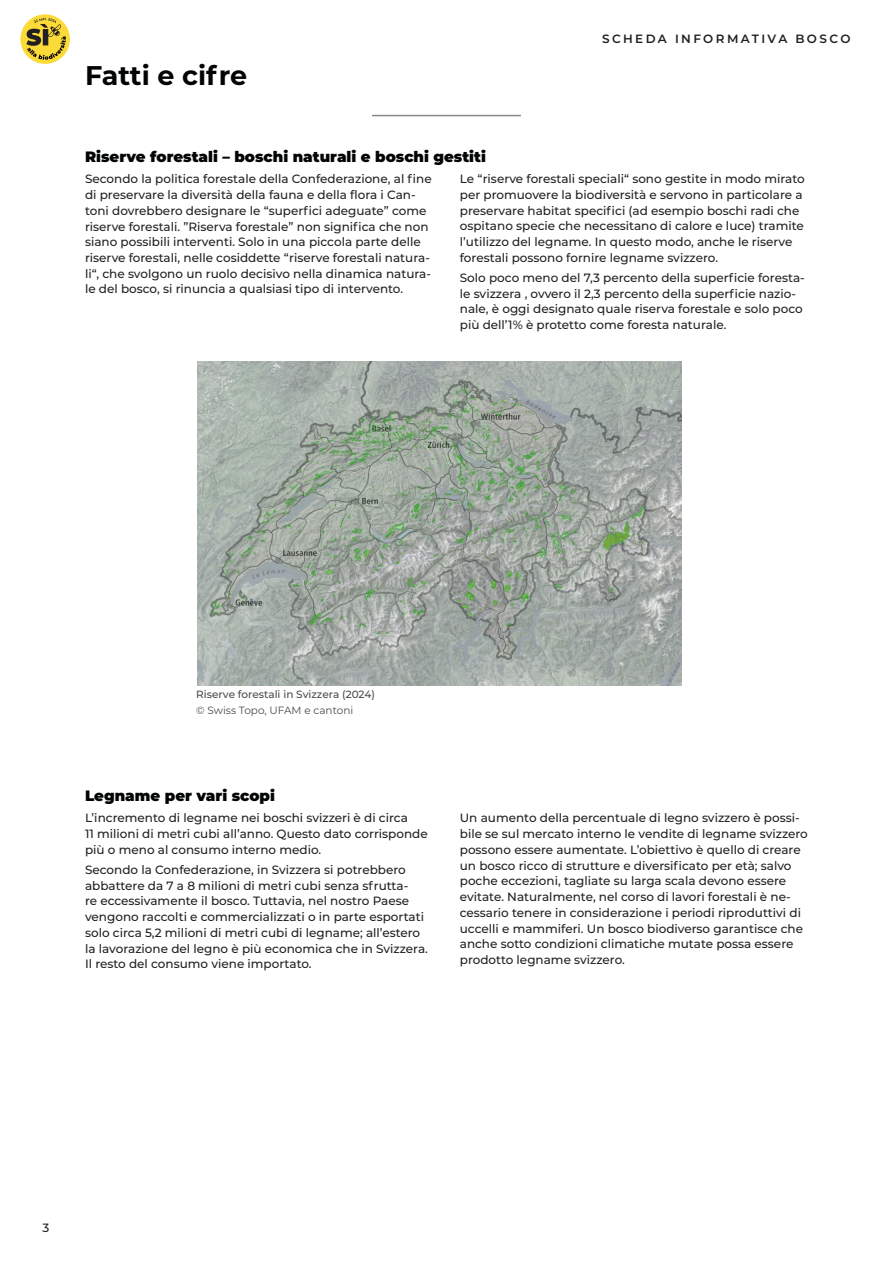
<style>
.page{position:relative;width:893px;height:1263px;background:#fff}
.page>*{position:absolute;margin:0;border:0;box-sizing:border-box;transform-origin:0 0}
.t1{font:700 27px "Montserrat";color:#030505}
.t2{font:900 15px "Montserrat";color:#030505}
.t3{font:500 12px/15.8px "Montserrat";color:#231f20}
.t4{font:600 12px "Montserrat";letter-spacing:.2em;color:#231f20}
.t5{font:500 10.5px "Montserrat";color:#494a4b}
.t6{font:10.5px "Montserrat";color:#494a4b}
</style>
<div class="page">
<hr style="left:372px;top:115px;width:149px;height:1px;background:#231f20">
<svg style="left:20px;top:14px;width:50px;height:50px"></svg>
<svg style="left:26px;top:18px;width:40px;height:42px;background:#bca437"></svg>
<img style="left:197px;top:361px;width:485px;height:324px">
<h1 class="t1" style="left:85px;top:56px;width:164px">Fatti e cifre</h1>
<p class="t2" style="left:85px;top:145px;width:402px">Riserve forestali – boschi naturali e boschi gestiti</p>
<p class="t4" style="left:602px;top:30px;width:250px">SCHEDA INFORMATIVA BOSCO</p>
<p class="t3" style="left:85px;top:171px;width:348px">Secondo la politica forestale della Confederazione, al fine di preservare la diversità della fauna e della flora i Can&shy;toni dovrebbero designare le “superfici adeguate” come riserve forestali. ”Riserva forestale” non significa che non siano possibili interventi. Solo in una piccola parte delle riserve forestali, nelle cosiddette “riserve forestali natura&shy;li“, che svolgono un ruolo decisivo nella dinamica natura&shy;le del bosco, si rinuncia a qualsiasi tipo di intervento.</p>
<p class="t3" style="left:460px;top:171px;width:346px">Le “riserve forestali speciali“ sono gestite in modo mirato per promuovere la biodiversità e servono in particolare a preservare habitat specifici (ad esempio boschi radi che ospitano specie che necessitano di calore e luce) tramite l’utilizzo del legname. In questo modo, anche le riserve forestali possono fornire legname svizzero.</p>
<p class="t3" style="left:460px;top:269px;width:346px">Solo poco meno del 7,3 percento della superficie foresta&shy;le svizzera , ovvero il 2,3 percento della superficie nazio&shy;nale, è oggi designato quale riserva forestale e solo poco più dell’1% è protetto come foresta naturale.</p>
<p class="t5" style="left:196px;top:687px;width:180px">Riserve forestali in Svizzera (2024)</p>
<p class="t6" style="left:196px;top:703px;width:159px">© Swiss Topo, UFAM e cantoni</p>
<p class="t2" style="left:85px;top:784px;width:191px">Legname per vari scopi</p>
<p class="t3" style="left:85px;top:810px;width:344px">L’incremento di legname nei boschi svizzeri è di circa<br>11 milioni di metri cubi all’anno. Questo dato corrisponde più o meno al consumo interno medio.</p>
<p class="t3" style="left:85px;top:861px;width:344px">Secondo la Confederazione, in Svizzera si potrebbero abbattere da 7 a 8 milioni di metri cubi senza sfrutta-<br>re eccessivamente il bosco. Tuttavia, nel nostro Paese vengono raccolti e commercializzati o in parte esportati solo circa 5,2 milioni di metri cubi di legname; all’estero la lavorazione del legno è più economica che in Svizzera.<br>Il resto del consumo viene importato.</p>
<p class="t3" style="left:460px;top:810px;width:350px">Un aumento della percentuale di legno svizzero è possi&shy;bile se sul mercato interno le vendite di legname svizzero possono essere aumentate. L’obiettivo è quello di creare un bosco ricco di strutture e diversificato per età; salvo poche eccezioni, tagliate su larga scala devono essere evitate. Naturalmente, nel corso di lavori forestali è ne&shy;cessario tenere in considerazione i periodi riproduttivi di uccelli e mammiferi. Un bosco biodiverso garantisce che anche sotto condizioni climatiche mutate possa essere prodotto legname svizzero.</p>
<p class="t3" style="left:43px;top:1219px;width:8px">3</p>
</div>
